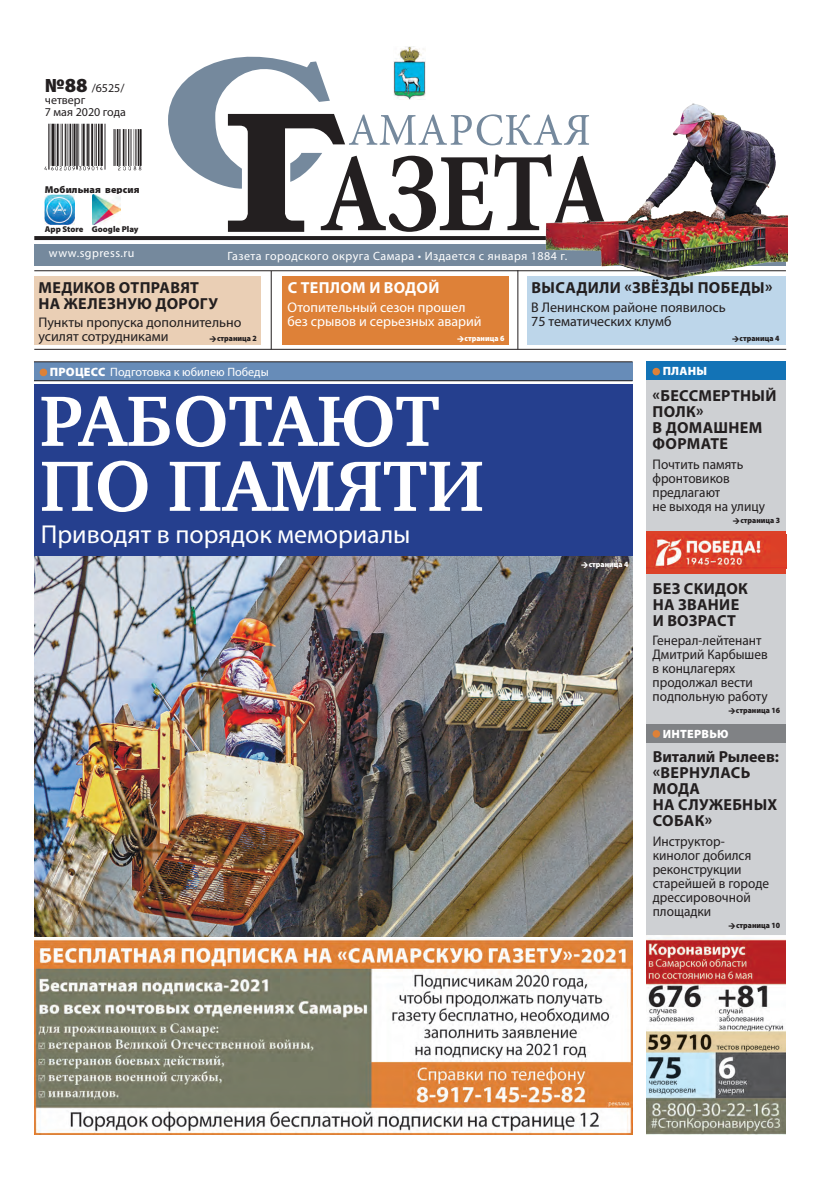
<style>
.page{position:relative;width:820px;height:1191px;background:#fff}
.page>*{position:absolute;margin:0;border:0;box-sizing:border-box;transform-origin:0 0}
.заголовок{font:700 73px/65px "Charter C";color:#fff}
.подзаголовок{font:26px "Myriad Pro";color:#fff}
.анонс_2_заголовок{font:700 16px/16px "Myriad Pro";letter-spacing:.02em;color:#231f20}
.анонс_2_заголовок-2{font:700 16px "Myriad Pro";letter-spacing:.02em;color:#fff}
.анонс_1_подзаголовок{font:14px/14px "Myriad Pro";color:#231f20;scale:.95 1}
.анонс_2_заголовок-3{font:14px/14px "Myriad Pro";color:#231f20}
.анонс_2_заголовок-4{font:14px/14px "Myriad Pro";color:#fff}
.надзаголовок{font:12.1px "Myriad Pro";color:#fff}
.t1{font:12px "Myriad Pro";letter-spacing:.04em;color:#fff}
.t2{font:12px/12px "Myriad Pro";color:#231f20}
.рубрика_на_плашке{font:900 12px "Myriad Pro";letter-spacing:.02em;color:#fff}
.t3{font:900 10px "Myriad Pro";letter-spacing:.01em;color:#231f20}
.t4{font:900 8.5px "Myriad Pro";color:#231f20}
.анонс_1_подзаголовок-2{font:900 8px "Myriad Pro";color:#231f20;scale:.95 1}
.анонс_2_заголовок-5{font:900 8px "Myriad Pro";color:#fff;scale:.95 1}
.анонс_1_подзаголовок-3{font:900 8px "Myriad Pro";color:#fff;scale:.95 1}
.s1{font-weight:900;font-size:20px}
.s2{font-weight:900}
</style>
<div class="page">
<img style="left:34px;top:556px;width:598px;height:380px">
<svg style="left:168px;top:46px;width:372px;height:186px"></svg>
<hr style="left:34px;top:349px;width:751px;height:1px;background:#231f20">
<div style="left:34px;top:277px;width:227px;height:68px;background:#eacfb5"></div>
<div style="left:34px;top:244px;width:751px;height:21px;background:#75899d"></div>
<svg style="left:34px;top:236px;width:506px;height:4px;background:#262223"></svg>
<hr style="left:270px;top:271px;width:1px;height:78px;background:#231f20">
<img style="left:44px;top:124px;width:98px;height:47px">
<img style="left:45px;top:195px;width:30px;height:29px">
<img style="left:92px;top:195px;width:28px;height:29px">
<div style="left:281px;top:277px;width:227px;height:68px;background:#de8138"></div>
<hr style="left:517px;top:270px;width:1px;height:79px;background:#231f20">
<div style="left:526px;top:277px;width:259px;height:68px;background:#bdd6ea"></div>
<div style="left:646px;top:365px;width:139px;height:571px;background:#ced0d3"></div>
<div style="left:646px;top:361px;width:139px;height:19px;background:#1373b6"></div>
<div style="left:652px;top:368px;width:7px;height:7px;background:#de8138;border-radius:50%"></div>
<div style="left:646px;top:724px;width:139px;height:18px;background:#808285"></div>
<div style="left:652px;top:730px;width:7px;height:7px;background:#de8138;border-radius:50%"></div>
<div style="left:34px;top:362px;width:598px;height:19px;background:#678cb8"></div>
<hr style="left:34px;top:361px;width:598px;height:1px;background:#231f20">
<hr style="left:34px;top:380px;width:598px;height:1px;background:#231f20">
<div style="left:40px;top:368px;width:7px;height:8px;background:#de8138;border-radius:50%"></div>
<div style="left:34px;top:384px;width:598px;height:172px;background:#253f8e"></div>
<hr style="left:34px;top:270px;width:751px;height:1px;background:#231f20">
<img style="left:540px;top:103px;width:246px;height:176px">
<div style="left:646px;top:531px;width:139px;height:43px;background:#dc4128"></div>
<img style="left:646px;top:534px;width:139px;height:35px">
<img style="left:646px;top:935px;width:139px;height:199px">
<img style="left:34px;top:938px;width:598px;height:196px">
<svg style="left:581px;top:562px;width:7px;height:6px"></svg>
<p class="t2" style="left:45px;top:82px;width:82px"><span class="s1">№88</span> /6525/ четверг<br>7 мая 2020 года</p>
<p class="t3" style="left:45px;top:184px;width:96px">Мобильная версия</p>
<p class="t4" style="left:45px;top:224px;width:95px">App Store Google Play</p>
<p class="t1" style="left:49px;top:245px;width:87px">www.sgpress.ru</p>
<p class="t1" style="left:227px;top:248px;width:341px">Газета городского округа Самара • Издается с января 1884 г.</p>
<p class="анонс_2_заголовок" style="left:39px;top:279px;width:181px">МЕДИКОВ ОТПРАВЯТ<br>НА ЖЕЛЕЗНУЮ ДОРОГУ</p>
<p class="анонс_2_заголовок-3" style="left:38px;top:315px;width:204px">Пункты пропуска дополнительно усилят сотрудниками</p>
<p class="анонс_1_подзаголовок-2" style="left:217px;top:334px;width:43px">страница 2</p>
<p class="анонс_2_заголовок" style="left:531px;top:279px;width:242px">ВЫСАДИЛИ «ЗВЁЗДЫ ПОБЕДЫ»</p>
<p class="анонс_2_заголовок-3" style="left:531px;top:300px;width:196px">В Ленинском районе появилось<br>75 тематических клумб</p>
<p class="анонс_2_заголовок-2" style="left:287px;top:277px;width:153px">С ТЕПЛОМ И ВОДОЙ</p>
<p class="анонс_2_заголовок-4" style="left:287px;top:300px;width:195px">Отопительный сезон прошел без срывов и серьезных аварий</p>
<p class="анонс_2_заголовок-5" style="left:464px;top:334px;width:43px">страница 6</p>
<p class="анонс_1_подзаголовок-2" style="left:739px;top:334px;width:43px">страница 4</p>
<p class="надзаголовок" style="left:50px;top:365px;width:220px"><span class="s2">ПРОЦЕСС</span> Подготовка к юбилею Победы</p>
<p class="заголовок" style="left:40px;top:389px;width:446px">РАБОТАЮТ<br>ПО ПАМЯТИ</p>
<p class="подзаголовок" style="left:41px;top:518px;width:371px">Приводят в порядок мемориалы</p>
<p class="анонс_1_подзаголовок-3" style="left:588px;top:559px;width:43px">страница 4</p>
<p class="рубрика_на_плашке" style="left:662px;top:364px;width:46px">ПЛАНЫ</p>
<p class="анонс_2_заголовок" style="left:652px;top:387px;width:125px">«БЕССМЕРТНЫЙ<br>ПОЛК»<br>В ДОМАШНЕМ<br>ФОРМАТЕ</p>
<p class="анонс_1_подзаголовок" style="left:652px;top:457px;width:120px">Почтить память фронтовиков предлагают<br>не выходя на улицу</p>
<p class="анонс_1_подзаголовок-2" style="left:740px;top:515px;width:43px">страница 3</p>
<p class="анонс_2_заголовок" style="left:652px;top:580px;width:97px">БЕЗ СКИДОК<br>НА ЗВАНИЕ<br>И ВОЗРАСТ</p>
<p class="анонс_1_подзаголовок" style="left:652px;top:633px;width:123px">Генерал-лейтенант<br>Дмитрий Карбышев в концлагерях продолжал вести подпольную работу</p>
<p class="анонс_1_подзаголовок-2" style="left:735px;top:706px;width:48px">страница 16</p>
<p class="рубрика_на_плашке" style="left:662px;top:727px;width:67px">ИНТЕРВЬЮ</p>
<p class="анонс_2_заголовок" style="left:652px;top:748px;width:128px">Виталий Рылеев: «ВЕРНУЛАСЬ<br>МОДА<br>НА СЛУЖЕБНЫХ<br>СОБАК»</p>
<p class="анонс_1_подзаголовок" style="left:652px;top:833px;width:124px">Инструктор&shy;кинолог добился реконструкции старейшей в городе дрессировочной площадки</p>
<p class="анонс_1_подзаголовок-2" style="left:735px;top:920px;width:48px">страница 10</p>
</div>
